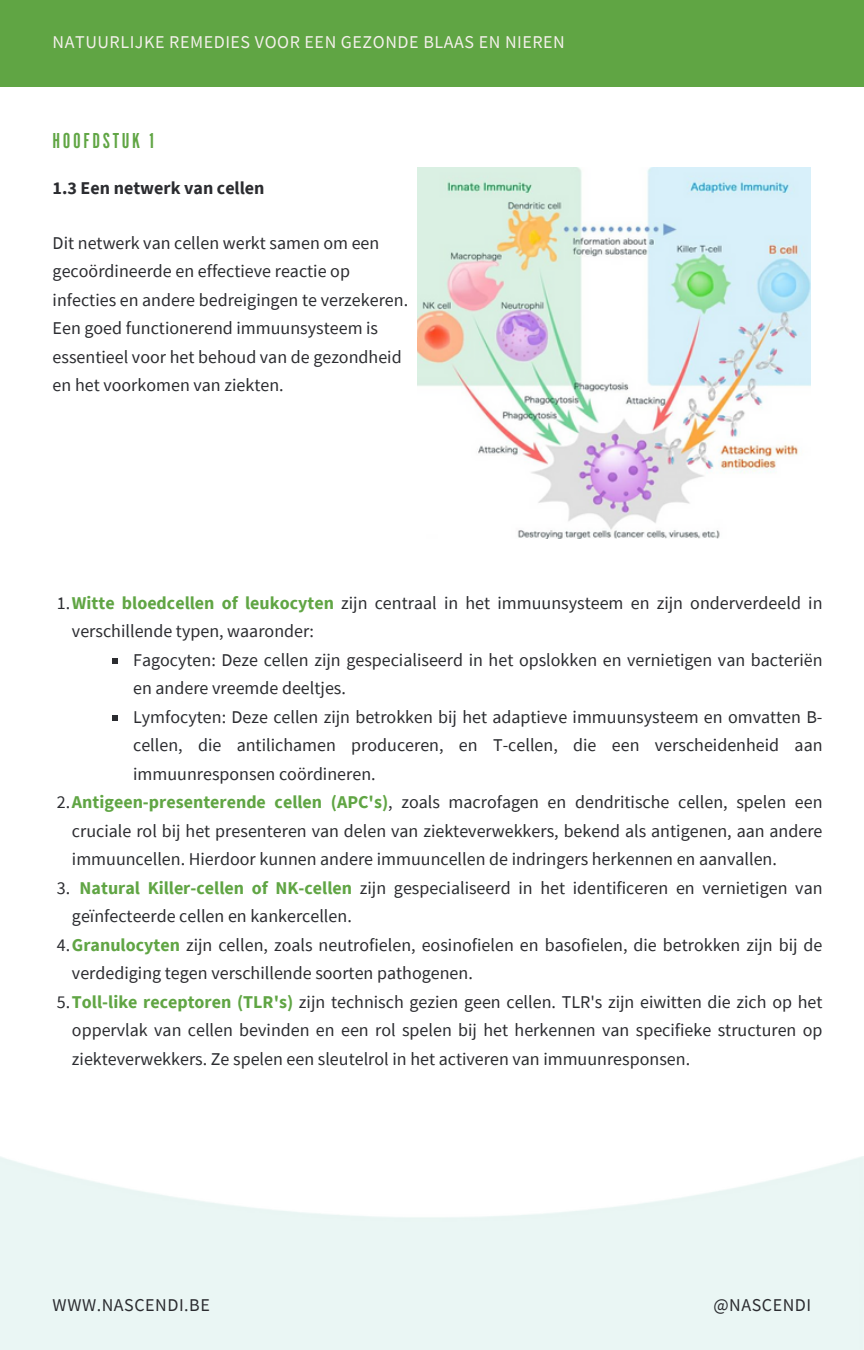
<style>
.page{position:relative;width:864px;height:1350px;background:#fff}
.page>*{position:absolute;margin:0;border:0;box-sizing:border-box;transform-origin:0 0}
.t1{font:22.5px "Alternate Got No 1 D";letter-spacing:.12em;color:#60a544}
.t2{font:18px/28.6px "Source Sans Pro";color:#2b2c30}
.t3{font:18px "Source Sans Pro";letter-spacing:.03em;color:#f4f0eb}
.t4{font:18px "Source Sans Pro";letter-spacing:.03em;color:#2b2c30}
.t5{font:700 18px "Source Sans Pro";color:#2b2c30}
.s1{font-weight:700;color:#60a544}
</style>
<div class="page">
<svg style="left:112px;top:658px;width:6px;height:6px"></svg>
<svg style="left:112px;top:715px;width:6px;height:6px"></svg>
<img style="left:418px;top:168px;width:393px;height:371px">
<div style="left:0;top:0;width:864px;height:86px;background:#60a544"></div>
<p class="t3" style="left:53px;top:30px;width:514px">NATUURLIJKE REMEDIES VOOR EEN GEZONDE BLAAS EN NIEREN</p>
<p class="t1" style="left:53px;top:129px;width:103px">HOOFDSTUK 1</p>
<p class="t5" style="left:53px;top:177px;width:213px">1.3 Een netwerk van cellen</p>
<p class="t2" style="left:53px;top:228px;width:357px">Dit netwerk van cellen werkt samen om een gecoördineerde en effectieve reactie op infecties en andere bedreigingen te verzekeren.<br>Een goed functionerend immuunsysteem is essentieel voor het behoud van de gezondheid en het voorkomen van ziekten.</p>
<p class="t2" style="left:72px;top:588px;width:752px;text-indent:-15px">1.<span class="s1">Witte bloedcellen of leukocyten</span> zijn centraal in het immuunsysteem en zijn onderverdeeld in verschillende typen, waaronder:</p>
<p class="t2" style="left:133px;top:645px;width:691px">Fagocyten: Deze cellen zijn gespecialiseerd in het opslokken en vernietigen van bacteriën en andere vreemde deeltjes.</p>
<p class="t2" style="left:133px;top:702px;width:691px;text-align:justify">Lymfocyten: Deze cellen zijn betrokken bij het adaptieve immuunsysteem en omvatten B&shy;cellen, die antilichamen produceren, en T-cellen, die een verscheidenheid aan immuunresponsen coördineren.</p>
<p class="t2" style="left:72px;top:787px;width:752px;text-align:justify;text-indent:-15px">2.<span class="s1">Antigeen-presenterende cellen (APC's)</span>, zoals macrofagen en dendritische cellen, spelen een cruciale rol bij het presenteren van delen van ziekteverwekkers, bekend als antigenen, aan andere immuuncellen. Hierdoor kunnen andere immuuncellen de indringers herkennen en aanvallen.</p>
<p class="t2" style="left:72px;top:873px;width:752px;text-indent:8px"><span class="s1">Natural Killer-cellen of NK-cellen</span> zijn gespecialiseerd in het identificeren en vernietigen van geïnfecteerde cellen en kankercellen.</p>
<p class="t2" style="left:72px;top:930px;width:752px;text-indent:-15px">4.<span class="s1">Granulocyten</span> zijn cellen, zoals neutrofielen, eosinofielen en basofielen, die betrokken zijn bij de verdediging tegen verschillende soorten pathogenen.</p>
<p class="t2" style="left:72px;top:987px;width:752px;text-align:justify;text-indent:-15px">5.<span class="s1">Toll-like receptoren (TLR's)</span> zijn technisch gezien geen cellen. TLR's zijn eiwitten die zich op het oppervlak van cellen bevinden en een rol spelen bij het herkennen van specifieke structuren op ziekteverwekkers. Ze spelen een sleutelrol in het activeren van immuunresponsen.</p>
<p class="t2" style="left:57px;top:873px;width:15px">3.</p>
<p class="t4" style="left:53px;top:1294px;width:159px">WWW.NASCENDI.BE</p>
<p class="t4" style="left:714px;top:1294px;width:99px">@NASCENDI</p>
</div>
